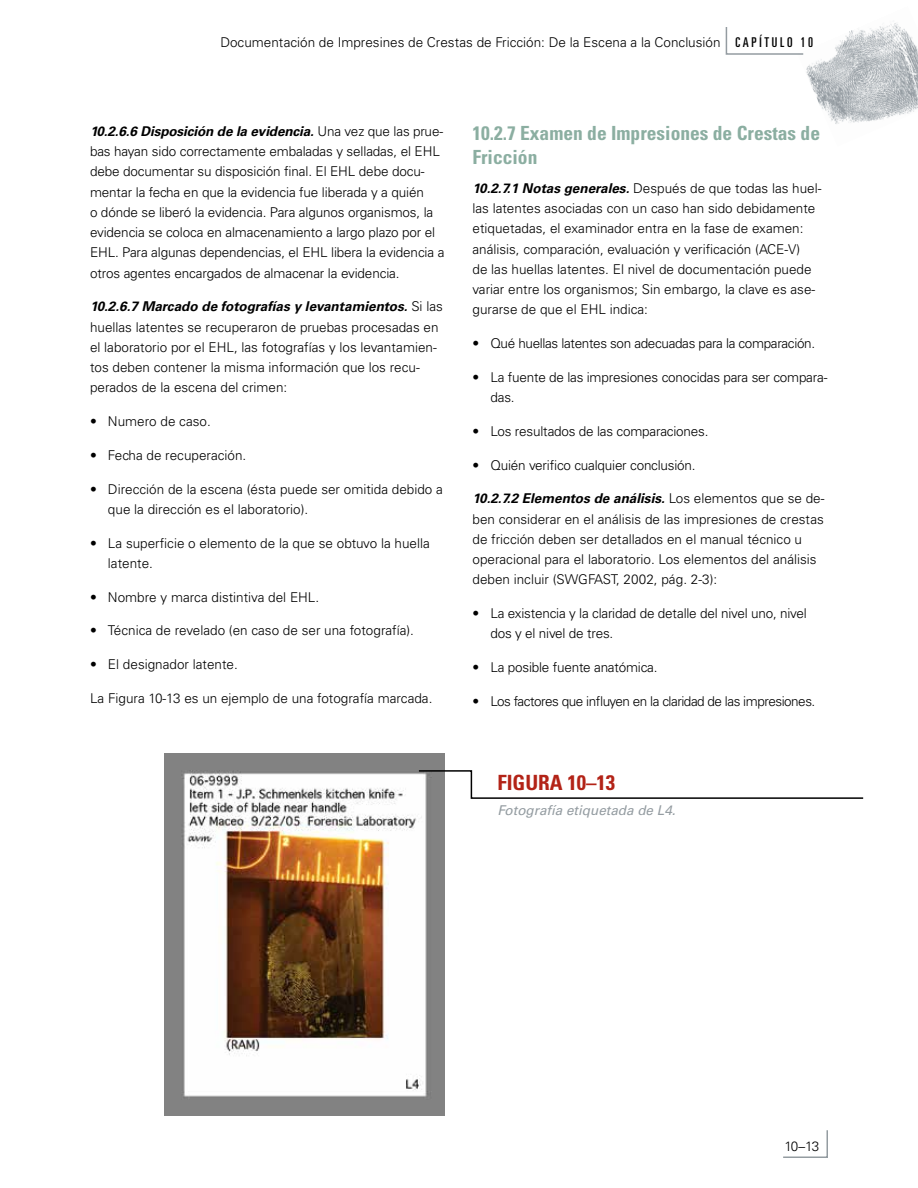
<style>
.page{position:relative;width:918px;height:1188px;background:#fff}
.page>*{position:absolute;margin:0;border:0;box-sizing:border-box;transform-origin:0 0}
.t1{font:700 condensed 21px "Univers LT Std";color:#b32317}
.t2{font:700 condensed 19.5px/23.4px "Univers LT Std";color:#8baea1}
.t3{font:300 13.5px/20.2px "Univers LT Std";color:#000}
.t4{font:300 13.5px "Univers LT Std";letter-spacing:-.035em;color:#000}
.t5{font:300 13.5px "Univers LT Std";letter-spacing:-.025em;color:#000}
.t6{font:italic 13.5px "Univers LT Std";color:#949ca1}
.s1{font-weight:400;font-stretch:ultra-condensed}
.s2{font-weight:700;font-style:italic}
</style>
<div class="page">
<img style="left:806px;top:23px;width:112px;height:101px">
<img style="left:164px;top:754px;width:281px;height:362px">
<svg style="left:417px;top:769px;width:447px;height:31px"></svg>
<svg style="left:783px;top:1130px;width:45px;height:28px"></svg>
<svg style="left:725px;top:27px;width:79px;height:28px"></svg>
<p class="t3" style="left:220px;top:32px;width:594px">Documentación de Impresines de Crestas de Fricción: De la Escena a la Conclusión <span class="s1">C A P Í T U L O 1 0</span></p>
<p class="t3" style="left:90px;top:121px;width:356px"><span class="s2">10.2.6.6 Disposición de la evidencia.</span> Una vez que las prue&shy;bas hayan sido correctamente embaladas y selladas, el EHL debe documentar su disposición final. El EHL debe docu&shy;mentar la fecha en que la evidencia fue liberada y a quién<br>o dónde se liberó la evidencia. Para algunos organismos, la evidencia se coloca en almacenamiento a largo plazo por el EHL. Para algunas dependencias, el EHL libera la evidencia a otros agentes encargados de almacenar la evidencia.</p>
<p class="t3" style="left:90px;top:296px;width:354px"><span class="s2">10.2.6.7 Marcado de fotografías y levantamientos.</span> Si las huellas latentes se recuperaron de pruebas procesadas en el laboratorio por el EHL, las fotografías y los levantamien&shy;tos deben contener la misma información que los recu&shy;perados de la escena del crimen:</p>
<p class="t3" style="left:90px;top:411px;width:122px">• Numero de caso.</p>
<p class="t3" style="left:90px;top:445px;width:158px">• Fecha de recuperación.</p>
<p class="t3" style="left:108px;top:479px;width:336px;text-indent:-18px">• Dirección de la escena (ésta puede ser omitida debido a que la dirección es el laboratorio).</p>
<p class="t3" style="left:108px;top:533px;width:323px;text-indent:-18px">• La superficie o elemento de la que se obtuvo la huella latente.</p>
<p class="t3" style="left:90px;top:587px;width:231px">• Nombre y marca distintiva del EHL.</p>
<p class="t3" style="left:90px;top:620px;width:325px">• Técnica de revelado (en caso de ser una fotografía).</p>
<p class="t3" style="left:90px;top:654px;width:149px">• El designador latente.</p>
<p class="t3" style="left:90px;top:688px;width:344px">La Figura 10-13 es un ejemplo de una fotografía marcada.</p>
<h3 class="t2" style="left:472px;top:121px;width:349px">10.2.7 Examen de Impresiones de Crestas de<br>Fricción</h3>
<p class="t3" style="left:472px;top:178px;width:350px"><span class="s2">10.2.7.1 Notas generales.</span> Después de que todas las huel&shy;las latentes asociadas con un caso han sido debidamente etiquetadas, el examinador entra en la fase de examen: análisis, comparación, evaluación y verificación (ACE-V)<br>de las huellas latentes. El nivel de documentación puede variar entre los organismos; Sin embargo, la clave es ase&shy;gurarse de que el EHL indica:</p>
<p class="t5" style="left:472px;top:335px;width:344px">• Qué huellas latentes son adecuadas para la comparación.</p>
<p class="t3" style="left:490px;top:367px;width:338px;text-indent:-18px">• La fuente de las impresiones conocidas para ser compara&shy;das.</p>
<p class="t3" style="left:472px;top:421px;width:237px">• Los resultados de las comparaciones.</p>
<p class="t3" style="left:472px;top:455px;width:225px">• Quién verifico cualquier conclusión.</p>
<p class="t3" style="left:472px;top:488px;width:353px"><span class="s2">10.2.7.2 Elementos de análisis.</span> Los elementos que se de&shy;ben considerar en el análisis de las impresiones de crestas de fricción deben ser detallados en el manual técnico u operacional para el laboratorio. Los elementos del análisis deben incluir (SWGFAST, 2002, pág. 2-3):</p>
<p class="t3" style="left:490px;top:603px;width:318px;text-indent:-18px">• La existencia y la claridad de detalle del nivel uno, nivel dos y el nivel de tres.</p>
<p class="t3" style="left:472px;top:657px;width:187px">• La posible fuente anatómica.</p>
<p class="t4" style="left:472px;top:693px;width:344px">• Los factores que influyen en la claridad de las impresiones.</p>
<p class="t1" style="left:497px;top:770px;width:119px">FIGURA 10–13</p>
<p class="t6" style="left:497px;top:803px;width:180px">Fotografía etiquetada de L4.</p>
<p class="t3" style="left:784px;top:1136px;width:37px">10–13</p>
</div>
